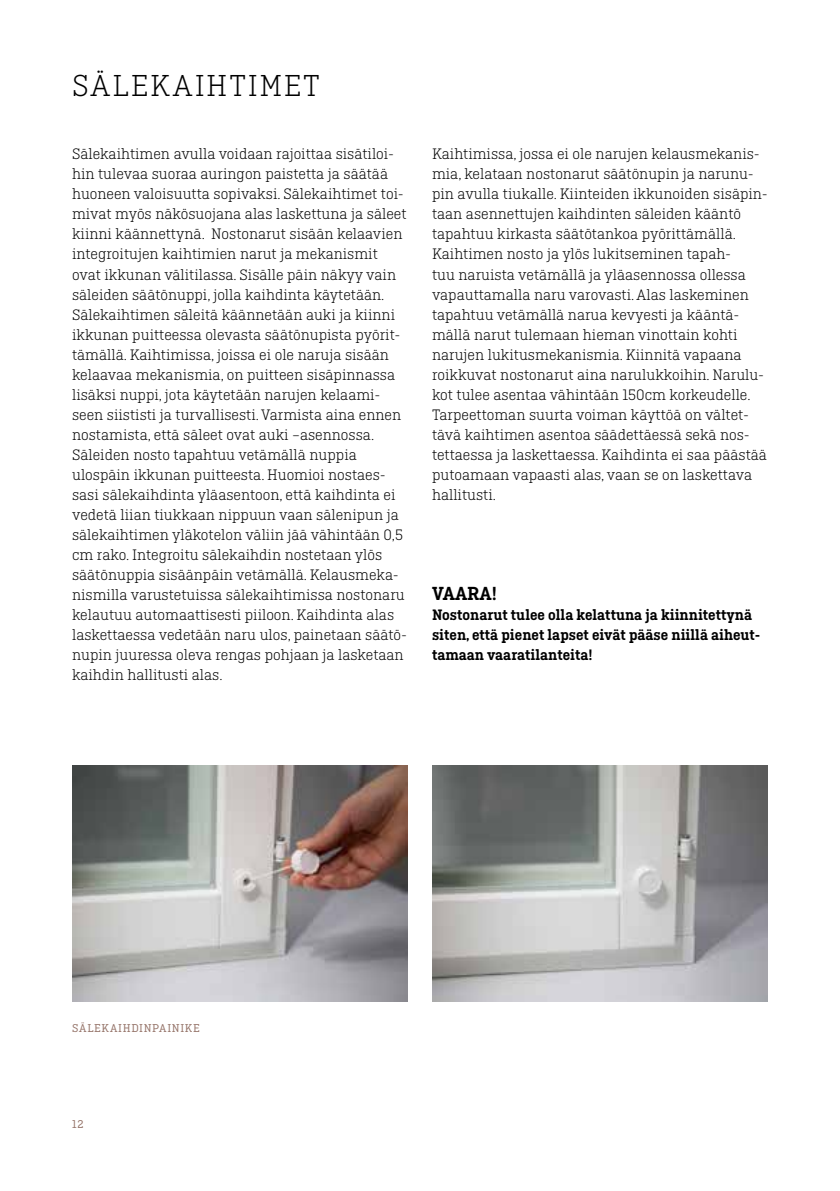
<style>
.page{position:relative;width:840px;height:1191px;background:#fff}
.page>*{position:absolute;margin:0;border:0;box-sizing:border-box;transform-origin:0 0}
.t1{font:300 32px "Ciutadella Slab";letter-spacing:.055em;color:#000}
.t2{font:600 20px "Ciutadella Slab";color:#000}
.t3{font:300 16px/20px "Ciutadella Slab";color:#000}
.t4{font:600 16px/20px "Ciutadella Slab";color:#000}
.t5{font:12px "Ciutadella Slab";letter-spacing:.06em;color:#947267}
</style>
<div class="page">
<img style="left:72px;top:765px;width:336px;height:236px">
<img style="left:432px;top:765px;width:335px;height:236px">
<h1 class="t1" style="left:72px;top:68px;width:249px">SÄLEKAIHTIMET</h1>
<p class="t3" style="left:72px;top:144px;width:336px">Sälekaihtimen avulla voidaan rajoittaa sisätiloi&shy;hin tulevaa suoraa auringon paistetta ja säätää huoneen valoisuutta sopivaksi. Sälekaihtimet toi&shy;mivat myös näkösuojana alas laskettuna ja säleet kiinni käännettynä. Nostonarut sisään kelaavien integroitujen kaihtimien narut ja mekanismit ovat ikkunan välitilassa. Sisälle päin näkyy vain säleiden säätönuppi, jolla kaihdinta käytetään.<br>Sälekaihtimen säleitä käännetään auki ja kiinni ikkunan puitteessa olevasta säätönupista pyörit&shy;tämällä. Kaihtimissa, joissa ei ole naruja sisään kelaavaa mekanismia, on puitteen sisäpinnassa lisäksi nuppi, jota käytetään narujen kelaami&shy;seen siististi ja turvallisesti. Varmista aina ennen nostamista, että säleet ovat auki –asennossa.<br>Säleiden nosto tapahtuu vetämällä nuppia ulospäin ikkunan puitteesta. Huomioi nostaes&shy;sasi sälekaihdinta yläasentoon, että kaihdinta ei vedetä liian tiukkaan nippuun vaan sälenipun ja sälekaihtimen yläkotelon väliin jää vähintään 0,5 cm rako. Integroitu sälekaihdin nostetaan ylös säätönuppia sisäänpäin vetämällä. Kelausmeka&shy;nismilla varustetuissa sälekaihtimissa nostonaru kelautuu automaattisesti piiloon. Kaihdinta alas laskettaessa vedetään naru ulos, painetaan säätö&shy;nupin juuressa oleva rengas pohjaan ja lasketaan kaihdin hallitusti alas.</p>
<p class="t3" style="left:432px;top:144px;width:337px">Kaihtimissa, jossa ei ole narujen kelausmekanis&shy;mia, kelataan nostonarut säätönupin ja narunu&shy;pin avulla tiukalle. Kiinteiden ikkunoiden sisäpin&shy;taan asennettujen kaihdinten säleiden kääntö tapahtuu kirkasta säätötankoa pyörittämällä.<br>Kaihtimen nosto ja ylös lukitseminen tapah-<br>tuu naruista vetämällä ja yläasennossa ollessa vapauttamalla naru varovasti. Alas laskeminen tapahtuu vetämällä narua kevyesti ja kääntä&shy;mällä narut tulemaan hieman vinottain kohti narujen lukitusmekanismia. Kiinnitä vapaana roikkuvat nostonarut aina narulukkoihin. Narulu&shy;kot tulee asentaa vähintään 150cm korkeudelle.<br>Tarpeettoman suurta voiman käyttöä on vältet&shy;tävä kaihtimen asentoa säädettäessä sekä nos&shy;tettaessa ja laskettaessa. Kaihdinta ei saa päästää putoamaan vapaasti alas, vaan se on laskettava hallitusti.</p>
<p class="t2" style="left:432px;top:581px;width:66px">VAARA!</p>
<p class="t4" style="left:432px;top:604px;width:330px">Nostonarut tulee olla kelattuna ja kiinnitettynä siten, että pienet lapset eivät pääse niillä aiheut&shy;tamaan vaaratilanteita!</p>
<p class="t5" style="left:72px;top:1022px;width:129px">SÄLEKAIHDINPAINIKE</p>
<p class="t5" style="left:72px;top:1118px;width:13px">12</p>
</div>
